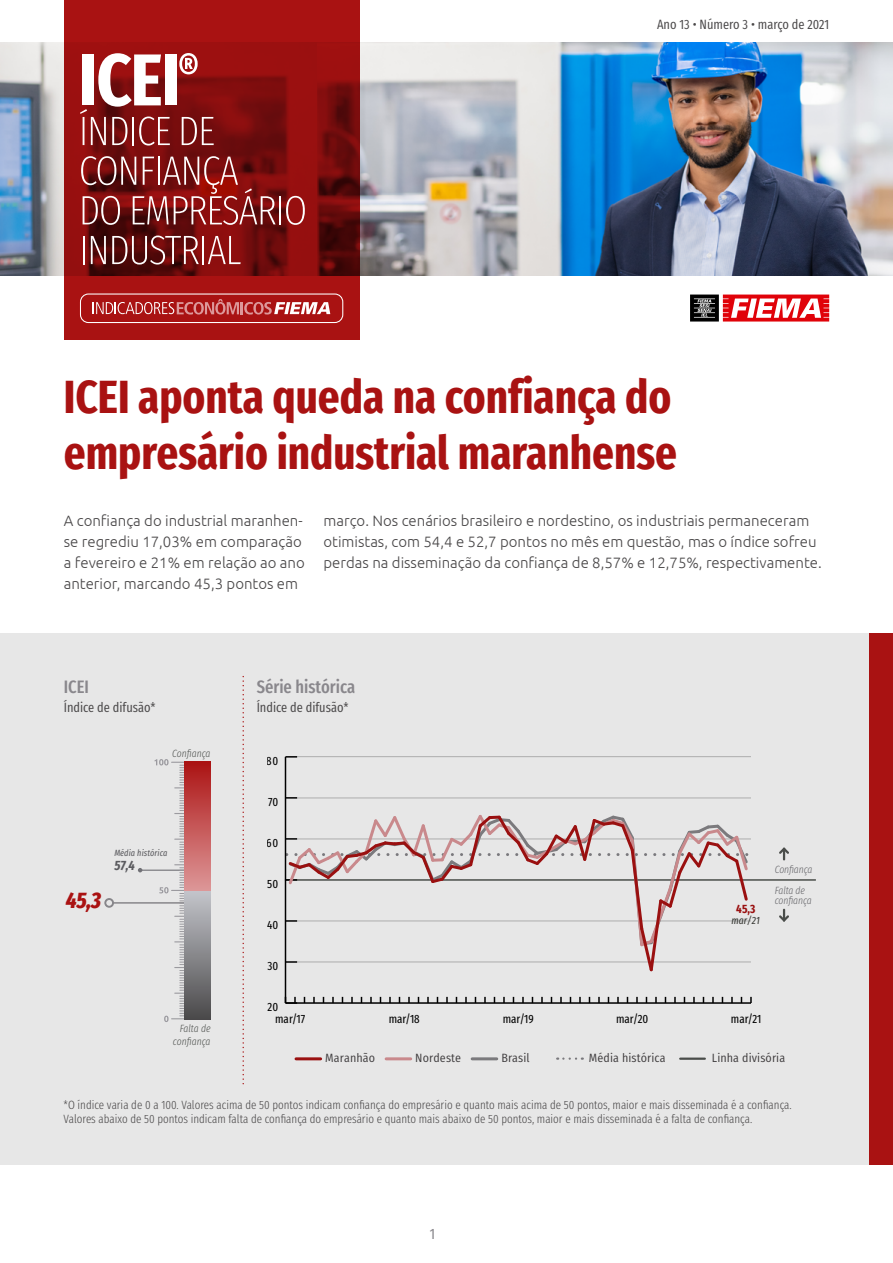
<style>
.page{position:relative;width:893px;height:1263px;background:#fff}
.page>*{position:absolute;margin:0;border:0;box-sizing:border-box;transform-origin:0 0}
.t1{font:700 46.5px/55.8px "Fira Sans Compressed";color:#a91212}
.t2{font:italic 800 22.5px "Fira Sans Compressed";color:#aa1212}
.t3{font:500 18px "Fira Sans Compressed";color:#89878c}
.t4{font:300 15px/21px "Ubuntu";color:#494748}
.t5{font:15px "Fira Sans Compressed";color:#89878c}
.t6{font:13.5px "Fira Sans Compressed";color:#494748}
.t7{font:italic 700 13.5px "Fira Sans Compressed";color:#5b5b5f}
.t8{font:300 12px/14.4px "Fira Sans Compressed";color:#494748}
.t9{font:12px "Fira Sans Condensed";letter-spacing:.01em;color:#474446}
.t10{font:12px "Fira Sans Compressed";color:#000}
.t11{font:700 12px "Fira Sans Compressed";color:#aa1212}
.t12{font:italic 300 10.5px/13.2px "Fira Sans Compressed";color:#525552;text-align:right}
.t13{font:italic 300 10.5px/20.1px "Fira Sans Compressed";letter-spacing:-.01em;color:#717176}
.t14{font:italic 10.5px "Fira Sans Compressed";color:#3e403b}
.t15{font:italic 9px "Fira Sans Compressed";letter-spacing:.01em;color:#5b5b5f}
</style>
<div class="page">
<img style="left:0;top:43px;width:893px;height:232px">
<svg style="left:690px;top:295px;width:139px;height:26px"></svg>
<svg style="left:64px;top:1px;width:295px;height:339px;background:#8f0f0f"></svg>
<div style="left:80px;top:293px;width:263px;height:30px;border:1px solid #fff;border-radius:8px"></div>
<svg style="left:93px;top:299px;width:237px;height:15px;background:#c25556"></svg>
<div style="left:165px;top:54px;width:11px;height:51px;background:#fff"></div>
<svg style="left:179px;top:53px;width:19px;height:21px"></svg>
<svg style="left:80px;top:53px;width:90px;height:93px"></svg>
<svg style="left:182px;top:117px;width:32px;height:28px"></svg>
<svg style="left:81px;top:156px;width:195px;height:69px;background:#8d3535"></svg>
<hr style="left:279px;top:196px;width:2px;height:28px;background:#fff">
<svg style="left:286px;top:196px;width:19px;height:29px"></svg>
<svg style="left:83px;top:236px;width:1px;height:28px"></svg>
<svg style="left:91px;top:236px;width:15px;height:28px"></svg>
<svg style="left:112px;top:236px;width:87px;height:29px;background:#803f3f"></svg>
<hr style="left:202px;top:236px;width:2px;height:28px;background:#fff">
<svg style="left:208px;top:236px;width:33px;height:28px"></svg>
<div style="left:0;top:634px;width:893px;height:531px;background:#e7e7e7"></div>
<div style="left:870px;top:634px;width:23px;height:531px;background:#a91212"></div>
<hr style="left:140px;top:870px;width:48px;height:1px;background:#717176">
<svg style="left:138px;top:868px;width:4px;height:4px"></svg>
<hr style="left:113px;top:902px;width:96px;height:2px;background:#87868a">
<div style="left:104px;top:898px;width:10px;height:10px;border:2px solid #87868a;border-radius:50%"></div>
<svg style="left:154px;top:759px;width:31px;height:263px"></svg>
<div style="left:184px;top:891px;width:27px;height:128px;background:linear-gradient(to bottom,#c3c5cb,#4c4b4c)"></div>
<div style="left:184px;top:762px;width:27px;height:129px;background:linear-gradient(to bottom,#ac1414,#de9899)"></div>
<svg style="left:242px;top:676px;width:2px;height:409px"></svg>
<hr style="left:285px;top:879px;width:530px;height:2px;background:#525552">
<hr style="left:297px;top:756px;width:454px;height:1px;background:#c0c0c0">
<hr style="left:297px;top:797px;width:454px;height:1px;background:#c0c0c0">
<hr style="left:285px;top:1002px;width:466px;height:2px;background:#000">
<svg style="left:313px;top:997px;width:2px;height:6px"></svg>
<svg style="left:332px;top:997px;width:2px;height:6px"></svg>
<svg style="left:351px;top:997px;width:2px;height:6px"></svg>
<svg style="left:370px;top:997px;width:2px;height:6px"></svg>
<svg style="left:389px;top:997px;width:2px;height:6px"></svg>
<svg style="left:408px;top:997px;width:2px;height:6px"></svg>
<svg style="left:427px;top:997px;width:2px;height:6px"></svg>
<svg style="left:446px;top:997px;width:2px;height:6px"></svg>
<svg style="left:465px;top:997px;width:2px;height:6px"></svg>
<svg style="left:484px;top:997px;width:2px;height:6px"></svg>
<svg style="left:503px;top:997px;width:2px;height:6px"></svg>
<svg style="left:522px;top:997px;width:2px;height:6px"></svg>
<svg style="left:541px;top:997px;width:2px;height:6px"></svg>
<svg style="left:560px;top:997px;width:2px;height:6px"></svg>
<svg style="left:579px;top:997px;width:2px;height:6px"></svg>
<svg style="left:598px;top:997px;width:2px;height:6px"></svg>
<svg style="left:617px;top:997px;width:2px;height:6px"></svg>
<svg style="left:636px;top:997px;width:2px;height:6px"></svg>
<svg style="left:655px;top:997px;width:2px;height:6px"></svg>
<svg style="left:674px;top:997px;width:2px;height:6px"></svg>
<svg style="left:693px;top:997px;width:2px;height:6px"></svg>
<svg style="left:712px;top:997px;width:2px;height:6px"></svg>
<svg style="left:731px;top:997px;width:2px;height:6px"></svg>
<svg style="left:750px;top:997px;width:2px;height:6px"></svg>
<hr style="left:285px;top:757px;width:1px;height:246px;background:#000">
<svg style="left:285px;top:997px;width:12px;height:7px"></svg>
<svg style="left:286px;top:797px;width:11px;height:2px"></svg>
<svg style="left:285px;top:756px;width:12px;height:1px"></svg>
<svg style="left:286px;top:812px;width:468px;height:161px"></svg>
<svg style="left:557px;top:1057px;width:26px;height:3px"></svg>
<hr style="left:296px;top:1057px;width:25px;height:3px;background:#aa1212">
<hr style="left:386px;top:1057px;width:25px;height:3px;background:#de989b">
<hr style="left:472px;top:1057px;width:25px;height:3px;background:#88878b">
<hr style="left:680px;top:1057px;width:25px;height:3px;background:#525552">
<svg style="left:779px;top:847px;width:10px;height:13px"></svg>
<svg style="left:779px;top:909px;width:10px;height:12px"></svg>
<p class="t6" style="left:657px;top:14px;width:174px">Ano 13 • Número 3 • março de 2021</p>
<h1 class="t1" style="left:64px;top:366px;width:615px">ICEI aponta queda na confiança do empresário industrial maranhense</h1>
<p class="t4" style="left:64px;top:510px;width:243px">A confiança do industrial maranhen&shy;se regrediu 17,03% em comparação a fevereiro e 21% em relação ao ano anterior, marcando 45,3 pontos em</p>
<p class="t4" style="left:324px;top:510px;width:500px">março. Nos cenários brasileiro e nordestino, os industriais permaneceram otimistas, com 54,4 e 52,7 pontos no mês em questão, mas o índice sofreu perdas na disseminação da confiança de 8,57% e 12,75%, respectivamente.</p>
<p class="t3" style="left:64px;top:672px;width:27px">ICEI</p>
<p class="t6" style="left:64px;top:697px;width:93px">Índice de difusão*</p>
<p class="t12" style="left:172px;top:746px;width:40px">Confiança</p>
<p class="t15" style="left:114px;top:846px;width:55px">Média histórica</p>
<h2 class="t2" style="left:66px;top:880px;width:37px">45,3</h2>
<p class="t7" style="left:115px;top:854px;width:22px">57,4</p>
<p class="t12" style="left:173px;top:1022px;width:39px">Falta de confiança</p>
<p class="t3" style="left:257px;top:672px;width:100px">Série histórica</p>
<p class="t6" style="left:257px;top:697px;width:93px">Índice de difusão*</p>
<p class="t10" style="left:267px;top:752px;width:13px">80</p>
<p class="t10" style="left:268px;top:793px;width:12px">70</p>
<p class="t10" style="left:267px;top:834px;width:13px">60</p>
<p class="t10" style="left:267px;top:875px;width:12px">50</p>
<p class="t10" style="left:267px;top:916px;width:13px">40</p>
<p class="t10" style="left:267px;top:957px;width:12px">30</p>
<p class="t10" style="left:268px;top:998px;width:12px">20</p>
<p class="t11" style="left:736px;top:899px;width:21px">45,3</p>
<p class="t14" style="left:732px;top:912px;width:30px">mar/21</p>
<p class="t13" style="left:775px;top:860px;width:39px">Confiança<br>Falta de</p>
<p class="t13" style="left:775px;top:890px;width:38px">confiança</p>
<p class="t10" style="left:275px;top:1010px;width:32px">mar/17</p>
<p class="t10" style="left:389px;top:1010px;width:33px">mar/18</p>
<p class="t10" style="left:503px;top:1010px;width:32px">mar/19</p>
<p class="t10" style="left:616px;top:1010px;width:34px">mar/20</p>
<p class="t10" style="left:731px;top:1010px;width:32px">mar/21</p>
<p class="t9" style="left:325px;top:1049px;width:51px">Maranhão</p>
<p class="t9" style="left:415px;top:1049px;width:47px">Nordeste</p>
<p class="t9" style="left:501px;top:1049px;width:30px">Brasil</p>
<p class="t9" style="left:589px;top:1049px;width:78px">Média histórica</p>
<p class="t9" style="left:712px;top:1049px;width:75px">Linha divisória</p>
<p class="t8" style="left:64px;top:1097px;width:730px">*O índice varia de 0 a 100. Valores acima de 50 pontos indicam confiança do empresário e quanto mais acima de 50 pontos, maior e mais disseminada é a confiança.<br>Valores abaixo de 50 pontos indicam falta de confiança do empresário e quanto mais abaixo de 50 pontos, maior e mais disseminada é a falta de confiança.</p>
<p class="t5" style="left:430px;top:1222px;width:7px">1</p>
</div>
